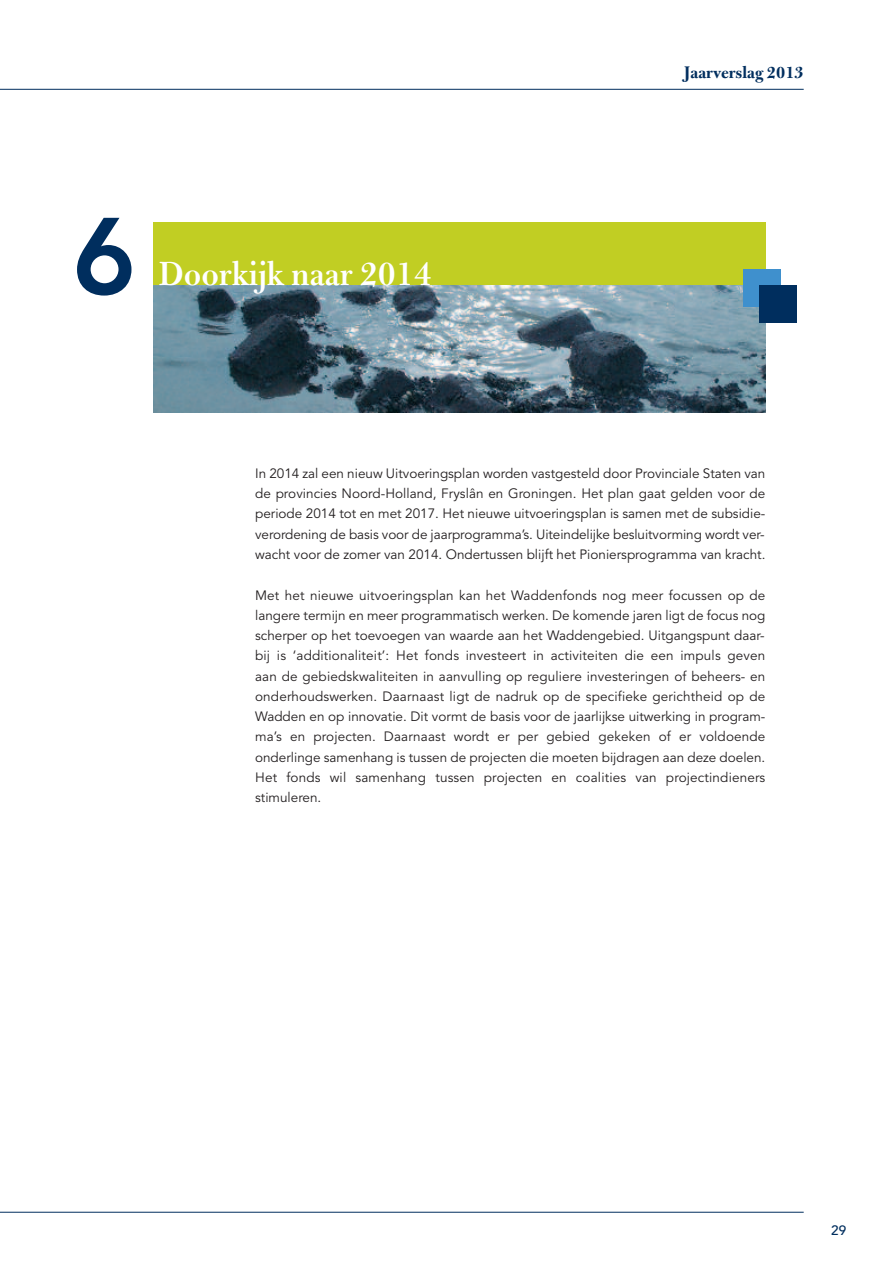
<style>
.page{position:relative;width:893px;height:1263px;background:#fff}
.page>*{position:absolute;margin:0;border:0;box-sizing:border-box;transform-origin:0 0}
.t1{font:800 108px "Avenir LT Std";color:#002e5e}
.t2{font:600 36px "Bulmer MT Std";color:#fff}
.t3{font:700 18px "Bulmer MT Std";color:#002e5e}
.t4{font:13.5px/20.2px "Avenir LT Std";color:#231f20;text-align:justify}
.t5{font:500 13.5px "Avenir LT Std";color:#002e5e}
</style>
<div class="page">
<hr style="left:0;top:89px;width:804px;height:1px;background:#002e5e">
<div style="left:153px;top:222px;width:612px;height:63px;background:#c1ce23"></div>
<img style="left:153px;top:285px;width:612px;height:128px">
<hr style="left:0;top:1212px;width:804px;height:1px;background:#002e5e">
<div style="left:744px;top:270px;width:37px;height:37px;background:#3f90cd"></div>
<div style="left:759px;top:286px;width:38px;height:37px;background:#002e5e"></div>
<h1 class="t1" style="left:72px;top:213px;width:65px">6</h1>
<h2 class="t2" style="left:158px;top:261px;width:275px">Doorkijk naar 2014</h2>
<h3 class="t3" style="left:684px;top:66px;width:121px">Jaarverslag 2013</h3>
<p class="t4" style="left:255px;top:464px;width:512px">In 2014 zal een nieuw Uitvoeringsplan worden vastgesteld door Provinciale Staten van de provincies Noord-Holland, Fryslân en Groningen. Het plan gaat gelden voor de periode 2014 tot en met 2017. Het nieuwe uitvoeringsplan is samen met de subsidie&shy;verordening de basis voor de jaarprogramma’s. Uiteindelijke besluitvorming wordt ver&shy;wacht voor de zomer van 2014. Ondertussen blijft het Pioniersprogramma van kracht.</p>
<p class="t4" style="left:255px;top:586px;width:512px">Met het nieuwe uitvoeringsplan kan het Waddenfonds nog meer focussen op de langere termijn en meer programmatisch werken. De komende jaren ligt de focus nog scherper op het toevoegen van waarde aan het Waddengebied. Uitgangspunt daar&shy;bij is ‘additionaliteit’: Het fonds investeert in activiteiten die een impuls geven aan de gebiedskwaliteiten in aanvulling op reguliere investeringen of beheers- en onderhoudswerken. Daarnaast ligt de nadruk op de specifieke gerichtheid op de Wadden en op innovatie. Dit vormt de basis voor de jaarlijkse uitwerking in program&shy;ma’s en projecten. Daarnaast wordt er per gebied gekeken of er voldoende onderlinge samenhang is tussen de projecten die moeten bijdragen aan deze doelen.<br>Het fonds wil samenhang tussen projecten en coalities van projectindieners stimuleren.</p>
<p class="t5" style="left:831px;top:1225px;width:17px">29</p>
</div>
